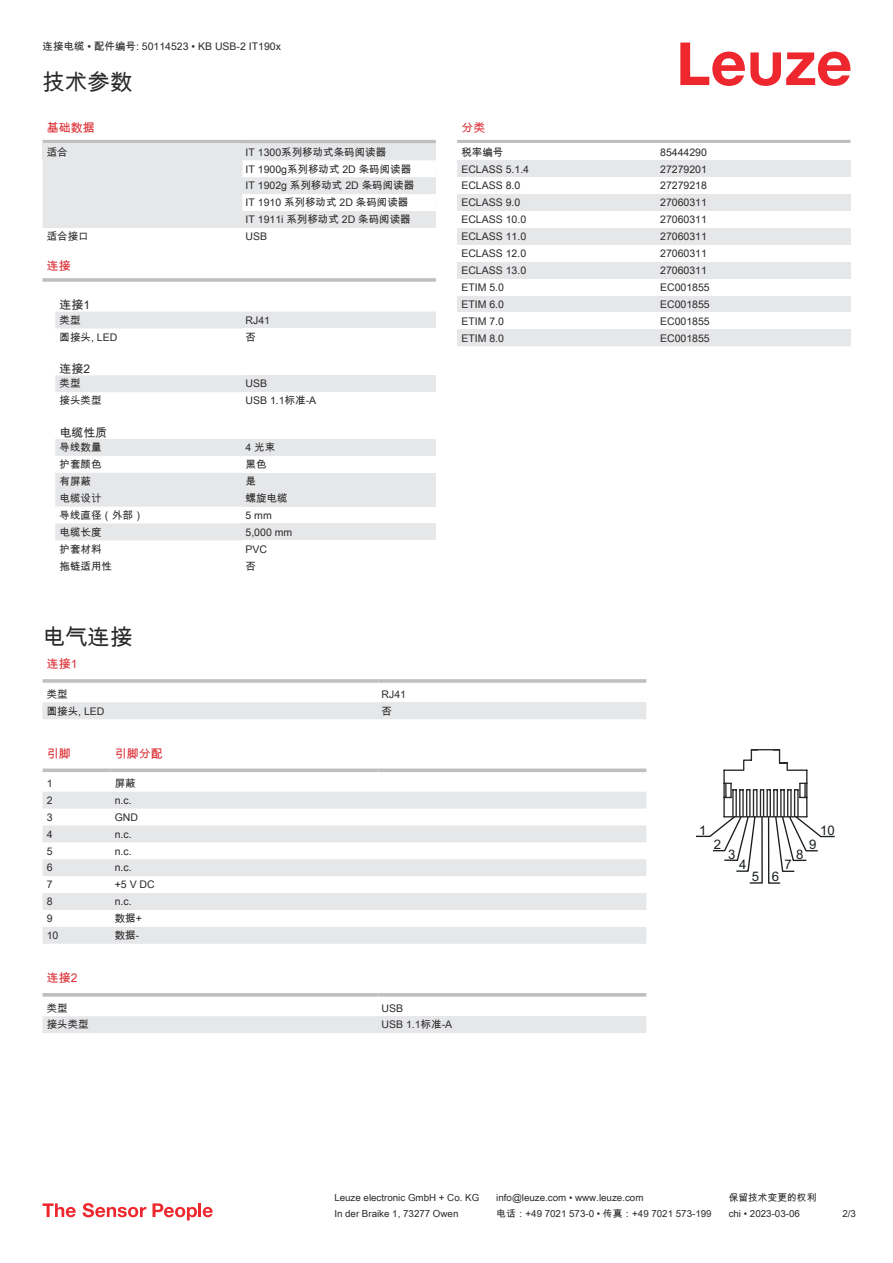
<style>
.page{position:relative;width:893px;height:1263px;background:#fff}
.page>*{position:absolute;margin:0;border:0;box-sizing:border-box;transform-origin:0 0}
.t1{font:22.5px "Arial Unicode MS";color:#2b292a}
.t2{font:13.2px "Arial";color:#1a1e20}
.t3{font:12px "Arial Unicode MS";color:#db2a30}
.t4{font:12px "Arial Unicode MS";color:#2b292a}
.t5{font:10.5px/17px "Arial Unicode MS";color:#2b292a}
.t6{font:9.75px "Arial Unicode MS";color:#2b292a}
</style>
<div class="page">
<svg style="left:680px;top:43px;width:170px;height:43px"></svg>
<svg style="left:43px;top:160px;width:199px;height:380px"></svg>
<hr style="left:43px;top:140px;width:393px;height:3px;background:#bdbfc1">
<div style="left:43px;top:143px;width:199px;height:17px;background:#e6e7e9"></div>
<svg style="left:242px;top:143px;width:194px;height:85px"></svg>
<div style="left:43px;top:228px;width:199px;height:17px;background:#fff"></div>
<div style="left:43px;top:262px;width:393px;height:18px;background:#fff"></div>
<hr style="left:43px;top:278px;width:393px;height:4px;background:#c6c7c9">
<div style="left:242px;top:312px;width:194px;height:16px;background:#e6e7e9"></div>
<div style="left:242px;top:375px;width:194px;height:17px;background:#e6e7e9"></div>
<div style="left:242px;top:439px;width:194px;height:17px;background:#e6e7e9"></div>
<div style="left:242px;top:473px;width:194px;height:17px;background:#e6e7e9"></div>
<div style="left:242px;top:490px;width:194px;height:17px;background:#e6e7e9"></div>
<div style="left:242px;top:523px;width:194px;height:17px;background:#e6e7e9"></div>
<div style="left:43px;top:702px;width:335px;height:17px;background:#e6e7e9"></div>
<hr style="left:43px;top:679px;width:335px;height:4px;background:#bdbfc1">
<hr style="left:378px;top:679px;width:268px;height:4px;background:#c7c9cb">
<div style="left:378px;top:702px;width:268px;height:17px;background:#e6e7e9"></div>
<svg style="left:43px;top:792px;width:603px;height:152px;fill:#e6e7e9"></svg>
<svg style="left:43px;top:768px;width:68px;height:4px"></svg>
<svg style="left:111px;top:768px;width:267px;height:4px"></svg>
<svg style="left:378px;top:768px;width:268px;height:4px"></svg>
<svg style="left:43px;top:996px;width:603px;height:37px"></svg>
<hr style="left:43px;top:993px;width:335px;height:3px;background:#bdbfc1">
<hr style="left:378px;top:993px;width:268px;height:3px;background:#bdbfc1">
<div style="left:378px;top:999px;width:268px;height:17px;background:#fff"></div>
<div style="left:378px;top:1016px;width:268px;height:17px;background:#e6e7e9"></div>
<hr style="left:457px;top:140px;width:393px;height:3px;background:#bdbfc1">
<div style="left:457px;top:160px;width:200px;height:17px;background:#e6e7e9"></div>
<div style="left:657px;top:160px;width:193px;height:17px;background:#e6e7e9"></div>
<div style="left:457px;top:194px;width:200px;height:17px;background:#e6e7e9"></div>
<div style="left:657px;top:194px;width:193px;height:17px;background:#e6e7e9"></div>
<div style="left:457px;top:228px;width:200px;height:17px;background:#e6e7e9"></div>
<div style="left:657px;top:228px;width:193px;height:17px;background:#e6e7e9"></div>
<div style="left:457px;top:262px;width:200px;height:17px;background:#e6e7e9"></div>
<div style="left:657px;top:262px;width:193px;height:17px;background:#e6e7e9"></div>
<div style="left:457px;top:296px;width:200px;height:16px;background:#e6e7e9"></div>
<div style="left:657px;top:296px;width:193px;height:16px;background:#e6e7e9"></div>
<div style="left:457px;top:329px;width:200px;height:17px;background:#e6e7e9"></div>
<div style="left:657px;top:329px;width:193px;height:17px;background:#e6e7e9"></div>
<svg style="left:696px;top:749px;width:139px;height:135px"></svg>
<svg style="left:43px;top:1203px;width:33px;height:14px"></svg>
<svg style="left:83px;top:1203px;width:63px;height:14px"></svg>
<svg style="left:153px;top:1203px;width:44px;height:17px"></svg>
<hr style="left:198px;top:1203px;width:3px;height:14px;background:#ed272d">
<svg style="left:203px;top:1207px;width:10px;height:10px"></svg>
<p class="t5" style="left:43px;top:38px;width:240px">连接电缆 • 配件编号: 50114523 • KB USB-2 IT190x</p>
<h1 class="t1" style="left:43px;top:66px;width:91px">技术参数</h1>
<p class="t3" style="left:47px;top:119px;width:49px">基础数据</p>
<p class="t5" style="left:47px;top:143px;width:22px">适合</p>
<p class="t5" style="left:246px;top:143px;width:170px">IT 1300系列移动式条码阅读器<br>IT 1900g系列移动式 2D 条码阅读器<br>IT 1902g 系列移动式 2D 条码阅读器<br>IT 1910 系列移动式 2D 条码阅读器<br>IT 1911i 系列移动式 2D 条码阅读器</p>
<p class="t5" style="left:47px;top:228px;width:43px">适合接口</p>
<p class="t5" style="left:246px;top:228px;width:23px">USB</p>
<p class="t3" style="left:47px;top:258px;width:25px">连接</p>
<p class="t4" style="left:60px;top:296px;width:32px">连接1</p>
<p class="t5" style="left:60px;top:311px;width:22px">类型</p>
<p class="t5" style="left:246px;top:311px;width:26px">RJ41</p>
<p class="t5" style="left:60px;top:328px;width:59px">圆接头, LED</p>
<p class="t5" style="left:246px;top:328px;width:12px">否</p>
<p class="t4" style="left:60px;top:360px;width:32px">连接2</p>
<p class="t5" style="left:60px;top:375px;width:22px">类型</p>
<p class="t5" style="left:246px;top:375px;width:23px">USB</p>
<p class="t5" style="left:60px;top:392px;width:43px">接头类型</p>
<p class="t5" style="left:246px;top:392px;width:72px">USB 1.1标准-A</p>
<p class="t4" style="left:60px;top:424px;width:49px">电缆性质</p>
<p class="t5" style="left:60px;top:439px;width:43px">导线数量</p>
<p class="t5" style="left:246px;top:439px;width:31px">4 光束</p>
<p class="t5" style="left:60px;top:456px;width:43px">护套颜色</p>
<p class="t5" style="left:246px;top:456px;width:22px">黑色</p>
<p class="t5" style="left:60px;top:473px;width:33px">有屏蔽</p>
<p class="t5" style="left:246px;top:473px;width:12px">是</p>
<p class="t5" style="left:60px;top:489px;width:43px">电缆设计</p>
<p class="t5" style="left:246px;top:489px;width:43px">螺旋电缆</p>
<p class="t5" style="left:60px;top:506px;width:85px">导线直径（外部）</p>
<p class="t5" style="left:246px;top:506px;width:28px">5 mm</p>
<p class="t5" style="left:60px;top:523px;width:43px">电缆长度</p>
<p class="t5" style="left:246px;top:523px;width:48px">5,000 mm</p>
<p class="t5" style="left:60px;top:540px;width:43px">护套材料</p>
<p class="t5" style="left:246px;top:540px;width:23px">PVC</p>
<p class="t5" style="left:60px;top:557px;width:54px">拖链适用性</p>
<p class="t5" style="left:246px;top:557px;width:12px">否</p>
<p class="t3" style="left:461px;top:119px;width:25px">分类</p>
<p class="t5" style="left:461px;top:143px;width:43px">税率编号</p>
<p class="t5" style="left:660px;top:143px;width:48px">85444290</p>
<p class="t5" style="left:461px;top:160px;width:69px">ECLASS 5.1.4</p>
<p class="t5" style="left:660px;top:160px;width:48px">27279201</p>
<p class="t5" style="left:461px;top:177px;width:60px">ECLASS 8.0</p>
<p class="t5" style="left:660px;top:177px;width:48px">27279218</p>
<p class="t5" style="left:461px;top:194px;width:60px">ECLASS 9.0</p>
<p class="t5" style="left:660px;top:194px;width:48px">27060311</p>
<p class="t5" style="left:461px;top:211px;width:66px">ECLASS 10.0</p>
<p class="t5" style="left:660px;top:211px;width:48px">27060311</p>
<p class="t5" style="left:461px;top:228px;width:66px">ECLASS 11.0</p>
<p class="t5" style="left:660px;top:228px;width:48px">27060311</p>
<p class="t5" style="left:461px;top:245px;width:66px">ECLASS 12.0</p>
<p class="t5" style="left:660px;top:245px;width:48px">27060311</p>
<p class="t5" style="left:461px;top:262px;width:66px">ECLASS 13.0</p>
<p class="t5" style="left:660px;top:262px;width:48px">27060311</p>
<p class="t5" style="left:461px;top:278px;width:44px">ETIM 5.0</p>
<p class="t5" style="left:660px;top:278px;width:51px">EC001855</p>
<p class="t5" style="left:461px;top:295px;width:44px">ETIM 6.0</p>
<p class="t5" style="left:660px;top:295px;width:51px">EC001855</p>
<p class="t5" style="left:461px;top:312px;width:44px">ETIM 7.0</p>
<p class="t5" style="left:660px;top:312px;width:51px">EC001855</p>
<p class="t5" style="left:461px;top:329px;width:44px">ETIM 8.0</p>
<p class="t5" style="left:660px;top:329px;width:51px">EC001855</p>
<h1 class="t1" style="left:43px;top:621px;width:91px">电气连接</h1>
<p class="t3" style="left:47px;top:655px;width:32px">连接1</p>
<p class="t5" style="left:47px;top:685px;width:22px">类型</p>
<p class="t5" style="left:382px;top:685px;width:26px">RJ41</p>
<p class="t5" style="left:47px;top:702px;width:59px">圆接头, LED</p>
<p class="t5" style="left:382px;top:702px;width:12px">否</p>
<p class="t3" style="left:47px;top:745px;width:25px">引脚</p>
<p class="t3" style="left:115px;top:745px;width:49px">引脚分配</p>
<p class="t5" style="left:47px;top:774px;width:7px">1</p>
<p class="t5" style="left:115px;top:774px;width:22px">屏蔽</p>
<p class="t5" style="left:47px;top:791px;width:7px">2</p>
<p class="t5" style="left:115px;top:791px;width:18px">n.c.</p>
<p class="t5" style="left:47px;top:808px;width:7px">3</p>
<p class="t5" style="left:115px;top:808px;width:25px">GND</p>
<p class="t5" style="left:47px;top:825px;width:7px">4</p>
<p class="t5" style="left:115px;top:825px;width:18px">n.c.</p>
<p class="t5" style="left:47px;top:842px;width:7px">5</p>
<p class="t5" style="left:115px;top:842px;width:18px">n.c.</p>
<p class="t5" style="left:47px;top:859px;width:7px">6</p>
<p class="t5" style="left:115px;top:859px;width:18px">n.c.</p>
<p class="t5" style="left:47px;top:876px;width:7px">7</p>
<p class="t5" style="left:115px;top:876px;width:41px">+5 V DC</p>
<p class="t5" style="left:47px;top:893px;width:7px">8</p>
<p class="t5" style="left:115px;top:893px;width:18px">n.c.</p>
<p class="t5" style="left:47px;top:910px;width:7px">9</p>
<p class="t5" style="left:115px;top:910px;width:29px">数据+</p>
<p class="t5" style="left:47px;top:927px;width:13px">10</p>
<p class="t5" style="left:115px;top:927px;width:26px">数据-</p>
<p class="t3" style="left:47px;top:969px;width:32px">连接2</p>
<p class="t5" style="left:47px;top:999px;width:22px">类型</p>
<p class="t5" style="left:382px;top:999px;width:23px">USB</p>
<p class="t5" style="left:47px;top:1016px;width:43px">接头类型</p>
<p class="t5" style="left:382px;top:1016px;width:72px">USB 1.1标准-A</p>
<p class="t2" style="left:699px;top:823px;width:9px">1</p>
<p class="t2" style="left:714px;top:837px;width:9px">2</p>
<p class="t2" style="left:728px;top:846px;width:9px">3</p>
<p class="t2" style="left:739px;top:857px;width:9px">4</p>
<p class="t2" style="left:752px;top:868px;width:9px">5</p>
<p class="t2" style="left:820px;top:823px;width:16px">10</p>
<p class="t2" style="left:809px;top:837px;width:9px">9</p>
<p class="t2" style="left:796px;top:846px;width:9px">8</p>
<p class="t2" style="left:784px;top:857px;width:9px">7</p>
<p class="t2" style="left:772px;top:868px;width:9px">6</p>
<p class="t6" style="left:334px;top:1191px;width:146px">Leuze electronic GmbH + Co. KG</p>
<p class="t6" style="left:496px;top:1191px;width:149px">info@leuze.com • www.leuze.com</p>
<p class="t6" style="left:729px;top:1191px;width:89px">保留技术变更的权利</p>
<p class="t6" style="left:334px;top:1206px;width:126px">In der Braike 1, 73277 Owen</p>
<p class="t6" style="left:496px;top:1206px;width:217px">电话：+49 7021 573-0 • 传真：+49 7021 573-199</p>
<p class="t6" style="left:729px;top:1206px;width:73px">chi • 2023-03-06</p>
<p class="t6" style="left:842px;top:1206px;width:15px">2 /3</p>
</div>
